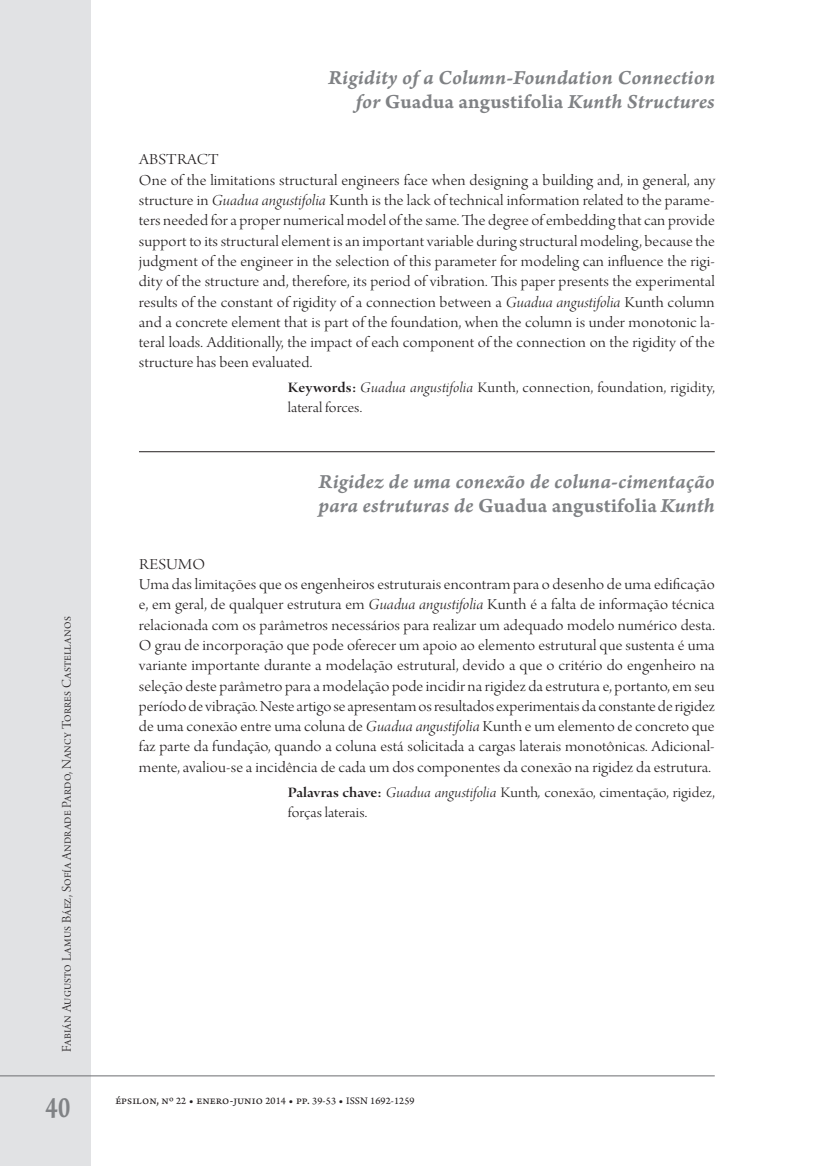
<style>
.page{position:relative;width:819px;height:1166px;background:#fff}
.page>*{position:absolute;margin:0;border:0;box-sizing:border-box;transform-origin:0 0}
.t1{font:31.5px "Arno Pro Smbd Caption";color:#808285;scale:.75 1}
.t2{font:21px/24.5px "Arno Pro Smbd Italic Caption";letter-spacing:.005em;color:#808285;text-align:right}
.t3{font:16.1px/20.3px "Arno Pro Light Display";letter-spacing:.01em;color:#231f20;scale:1.1 1}
.t4{font:16.1px/20.3px "Arno Pro Light Display";letter-spacing:.045em;color:#231f20;scale:1.1 1}
.t5{font:15.4px/19.9px "Arno Pro Light Display";letter-spacing:.005em;color:#231f20;scale:1.1 1}
.t6{font:14px "Arno Pro Light Display";letter-spacing:.015em;color:#231f20}
.t7{font:12.25px "Arno Pro Sm Text";letter-spacing:.01em;color:#231f20}
.s1{font-family:"Arno Pro Smbd Caption"}
.s2{font-family:"Arno Pro Light Italic Display"}
.s3{font-family:"Arno Pro Smbd Display"}
.s4{font-size:10.5px}
</style>
<div class="page">
<div style="left:0;top:0;width:91px;height:1166px;background:#e1e2e4"></div>
<hr style="left:0;top:1075px;width:714px;height:1px;background:#6c6d70">
<hr style="left:139px;top:451px;width:575px;height:1px;background:#231f20">
<h2 class="t2" style="left:328px;top:65px;width:388px">Rigidity of a Column-Foundation Connection for <span class="s1">Guadua angustifolia</span> Kunth Structures</h2>
<p class="t4" style="left:139px;top:151px;width:526px">Abst ract<br>One of the limitations structural engineers face when designing a building and, in general, any structure in <span class="s2">Guadua angustifolia</span> Kunth is the lack of technical information related to the parame&shy;ters needed for a proper numerical model of the same. The degree of embedding that can provide support to its structural element is an important variable during structural modeling, because the judgment of the engineer in the selection of this parameter for modeling can influence the rigi&shy;dity of the structure and, therefore, its period of vibration. This paper presents the experimental results of the constant of rigidity of a connection between a <span class="s2">Guadua angustifolia</span> Kunth column and a concrete element that is part of the foundation, when the column is under monotonic la&shy;teral loads. Additionally, the impact of each component of the connection on the rigidity of the structure has been evaluated.</p>
<p class="t5" style="left:288px;top:379px;width:389px"><span class="s3">Keywords:</span> <span class="s2">Guadua angustifolia</span> Kunth, connection, foundation, rigidity, lateral forces.</p>
<p class="t6" style="left:59px;top:1052px;width:437px;rotate:-90deg">Fabián Augusto Lamus Báez, Sofía Andrade Pardo, Nancy Torres Castellanos</p>
<h2 class="t2" style="left:318px;top:470px;width:398px;text-align:left">Rigidez de uma conexão de coluna-cimentação para estruturas de <span class="s1">Guadua angustifolia</span> Kunth</h2>
<p class="t3" style="left:139px;top:555px;width:525px">Resumo<br>Uma das limitações que os engenheiros estruturais encontram para o desenho de uma edificação e, em geral, de qualquer estrutura em <span class="s2">Guadua angustifolia</span> Kunth é a falta de informação técnica relacionada com os parâmetros necessários para realizar um adequado modelo numérico desta.<br>O grau de incorporação que pode oferecer um apoio ao elemento estrutural que sustenta é uma variante importante durante a modelação estrutural, devido a que o critério do engenheiro na seleção deste parâmetro para a modelação pode incidir na rigidez da estrutura e, portanto, em seu período de vibração. Neste artigo se apresentam os resultados experimentais da constante de rigidez de uma conexão entre uma coluna de <span class="s2">Guadua angustifolia</span> Kunth e um elemento de concreto que faz parte da fundação, quando a coluna está solicitada a cargas laterais monotônicas. Adicional&shy;mente, avaliou-se a incidência de cada um dos componentes da conexão na rigidez da estrutura.</p>
<p class="t5" style="left:288px;top:783px;width:389px"><span class="s3">Palavras chave:</span> <span class="s2">Guadua angustifolia</span> Kunth<span class="s2">,</span> conexão, cimentação, rigidez, forças laterais.</p>
<h1 class="t1" style="left:46px;top:1088px;width:34px">40</h1>
<p class="t7" style="left:115px;top:1093px;width:301px">épsilon, nº <span class="s4">22</span> • enero-junio <span class="s4">2014</span> • pp. <span class="s4">39-53</span> • <span class="s4">ISSN 1692-1259</span></p>
</div>
